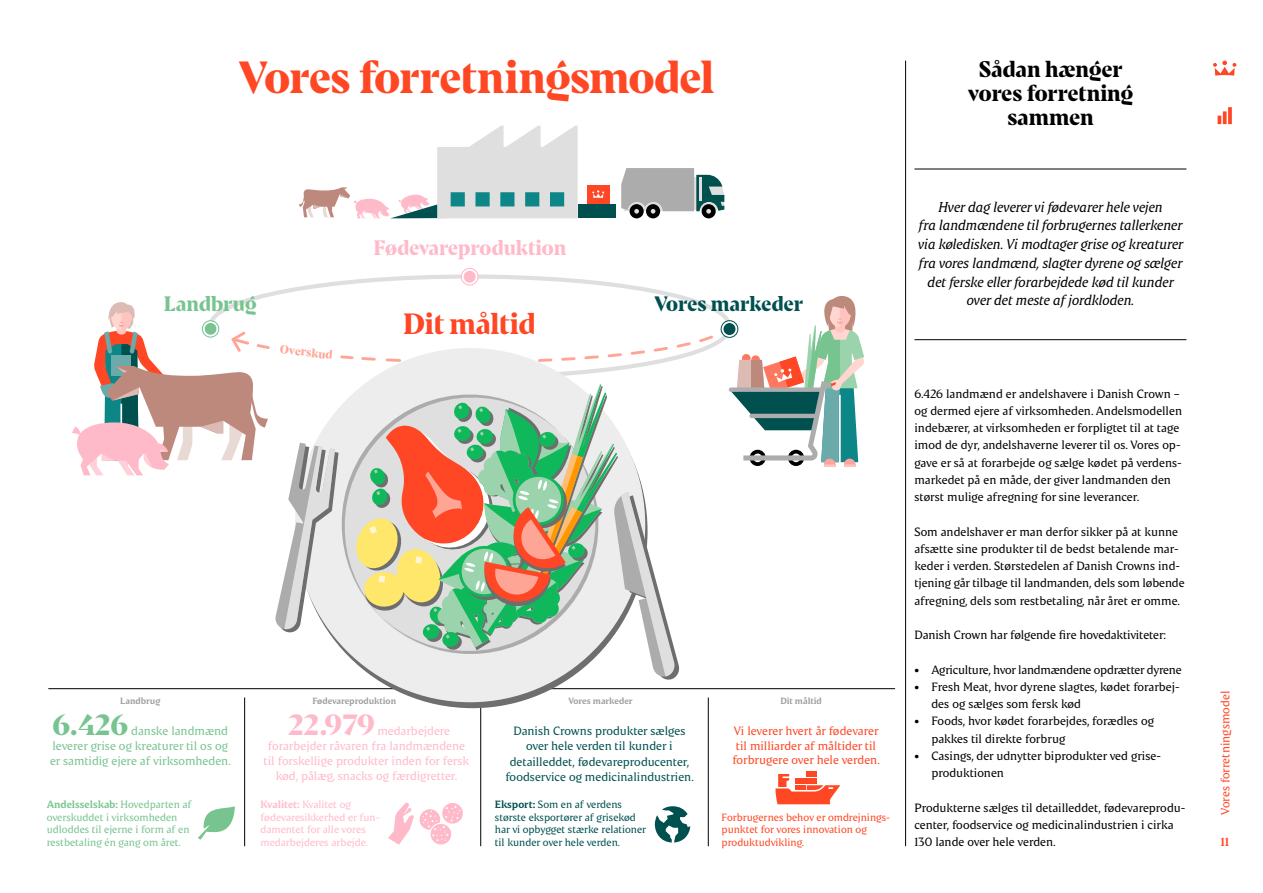
<style>
.page{position:relative;width:1263px;height:893px;background:#fff}
.page>*{position:absolute;margin:0;border:0;box-sizing:border-box;transform-origin:0 0}
.t1{font:700 45px "Danish Crown Display";letter-spacing:-.01em;color:#ff4724}
.t2{font:700 29.25px "Danish Crown Display";color:#ff4725}
.t3{font:700 29.25px "Danish Crown Display";color:#ffbaca}
.t4{font:700 29.25px "Danish Crown Display";color:#77c490}
.t5{font:700 22.5px/24px "Danish Crown Display";color:#000;text-align:center}
.t6{font:700 20.85px "Danish Crown Display";color:#ffbaca}
.t7{font:700 20.85px "Danish Crown Display";color:#005050}
.t8{font:700 20.85px "Danish Crown Display";color:#77c490}
.t9{font:italic 14.25px/18.8px "Danish Crown Text";color:#000;text-align:center}
.t10{font:12px/17.2px "Danish Crown Text";letter-spacing:-.005em;color:#000}
.t11{font:12px/15.1px "Danish Crown Text";letter-spacing:-.005em;color:#005050;text-align:center}
.t12{font:12px "Danish Crown Text";letter-spacing:-.005em;color:#ffbaca}
.t13{font:12px/14.4px "Danish Crown Text";letter-spacing:-.005em;color:#ff4724}
.t14{font:12px/15px "Danish Crown Text";letter-spacing:-.005em;color:#77c490}
.t15{font:12px "Danish Crown Text";letter-spacing:-.025em;color:#000}
.t16{font:700 12px "Danish Crown Display";color:#ffa596}
.t17{font:700 12px "Danish Crown Text";color:#ff4724}
.t18{font:10.5px/12.8px "Danish Crown Text";letter-spacing:-.005em;color:#005050}
.t19{font:10.5px/12.8px "Danish Crown Text";letter-spacing:-.005em;color:#77c490}
.t20{font:10.5px/12.8px "Danish Crown Text";letter-spacing:-.005em;color:#ffbaca}
.t21{font:10.5px/12.8px "Danish Crown Text";letter-spacing:-.005em;color:#ff4724}
.t22{font:700 9px "Danish Crown Text";letter-spacing:-.01em;color:#9d9d9c}
.s1{font-weight:700}
</style>
<div class="page">
<svg style="left:198px;top:806px;width:37px;height:34px"></svg>
<svg style="left:420px;top:803px;width:43px;height:41px"></svg>
<svg style="left:655px;top:806px;width:35px;height:36px"></svg>
<svg style="left:388px;top:802px;width:26px;height:43px"></svg>
<hr style="left:48px;top:688px;width:847px;height:1px;background:#000">
<hr style="left:244px;top:697px;width:1px;height:149px;background:#000">
<hr style="left:480px;top:697px;width:1px;height:149px;background:#000">
<hr style="left:708px;top:697px;width:1px;height:149px;background:#000">
<div style="left:462px;top:269px;width:15px;height:16px;border:2px solid #fff;border-radius:50%"></div>
<div style="left:461px;top:268px;width:17px;height:17px;border:1px solid #ffbaca;border-radius:50%"></div>
<svg style="left:621px;top:168px;width:103px;height:50px;background:#9aa4a4"></svg>
<hr style="left:699px;top:177px;width:3px;height:24px;background:#dfdfdf">
<div style="left:578px;top:205px;width:38px;height:13px;background:#005050"></div>
<div style="left:587px;top:185px;width:23px;height:18px;background:#ff4725"></div>
<svg style="left:592px;top:190px;width:12px;height:8px"></svg>
<svg style="left:299px;top:126px;width:279px;height:92px"></svg>
<svg style="left:72px;top:272px;width:792px;height:409px"></svg>
<hr style="left:905px;top:61px;width:1px;height:785px;background:#000">
<div style="left:806px;top:771px;width:11px;height:6px;background:#ff4724"></div>
<svg style="left:775px;top:774px;width:65px;height:30px"></svg>
<hr style="left:914px;top:169px;width:272px;height:1px;background:#000">
<hr style="left:914px;top:339px;width:272px;height:1px;background:#000">
<svg style="left:1217px;top:111px;width:9px;height:13px"></svg>
<svg style="left:1228px;top:107px;width:4px;height:17px"></svg>
<svg style="left:1213px;top:61px;width:23px;height:15px"></svg>
<h1 class="t1" style="left:239px;top:49px;width:477px">Vores forretningsmodel</h1>
<h3 class="t5" style="left:968px;top:56px;width:167px">Sådan hænger vores forretning sammen</h3>
<h3 class="t6" style="left:374px;top:235px;width:194px">Fødevareproduktion</h3>
<h3 class="t8" style="left:164px;top:290px;width:94px">Landbrug</h3>
<h3 class="t7" style="left:654px;top:290px;width:150px">Vores markeder</h3>
<h2 class="t2" style="left:403px;top:306px;width:134px">Dit måltid</h2>
<p class="t16" style="left:281px;top:341px;width:54px;rotate:7deg">Overskud</p>
<p class="t22" style="left:120px;top:695px;width:42px">Landbrug</p>
<p class="t22" style="left:312px;top:695px;width:85px">Fødevareproduktion</p>
<p class="t22" style="left:568px;top:695px;width:66px">Vores markeder</p>
<p class="t22" style="left:780px;top:695px;width:43px">Dit måltid</p>
<h2 class="t4" style="left:52px;top:706px;width:77px">6.426</h2>
<h2 class="t3" style="left:289px;top:706px;width:88px">22.979</h2>
<p class="t12" style="left:377px;top:724px;width:74px">medarbejdere</p>
<p class="t12" style="left:268px;top:739px;width:199px">forarbejder råvaren fra landmændene</p>
<p class="t12" style="left:264px;top:754px;width:207px">til forskellige produkter inden for fersk</p>
<p class="t12" style="left:276px;top:769px;width:183px">kød, pålæg, snacks og færdigretter.</p>
<p class="t20" style="left:260px;top:798px;width:121px"><span class="s1">Kvalitet:</span> Kvalitet og fødevaresikkerhed er fun&shy;damentet for alle vores medarbejderes arbejde.</p>
<p class="t14" style="left:50px;top:723px;width:182px;text-indent:81px">danske landmænd leverer grise og kreaturer til os og er samtidig ejere af virksomheden.</p>
<p class="t11" style="left:505px;top:723px;width:190px">Danish Crowns produkter sælges over hele verden til kunder i detailleddet, fødevareproducenter, foodservice og medicinalindustrien.</p>
<p class="t18" style="left:495px;top:798px;width:153px"><span class="s1">Eksport:</span> Som en af verdens største eksportører af grisekød har vi opbygget stærke relationer til kunder over hele verden.</p>
<p class="t19" style="left:47px;top:798px;width:146px"><span class="s1">Andelsselskab:</span> Hovedparten af overskuddet i virksomheden udloddes til ejerne i form af en restbetaling én gang om året.</p>
<p class="t13" style="left:732px;top:724px;width:149px">Vi leverer hvert år fødevarer til milliarder af måltider til forbrugere over hele verden.</p>
<p class="t21" style="left:722px;top:810px;width:170px">Forbrugernes behov er omdrejnings&shy;punktet for vores innovation og produktudvikling.</p>
<p class="t9" style="left:918px;top:197px;width:267px">Hver dag leverer vi fødevarer hele vejen<br>fra landmændene til forbrugernes tallerkener via køledisken. Vi modtager grise og kreaturer fra vores landmænd, slagter dyrene og sælger det ferske eller forarbejdede kød til kunder over det meste af jordkloden.</p>
<p class="t10" style="left:914px;top:385px;width:269px">6.426 landmænd er andelshavere i Danish Crown – og dermed ejere af virksomheden. Andelsmodellen indebærer, at virksomheden er forpligtet til at tage imod de dyr, andelshaverne leverer til os. Vores op&shy;gave er så at forarbejde og sælge kødet på verdens&shy;markedet på en måde, der giver landmanden den størst mulige afregning for sine leverancer.</p>
<p class="t10" style="left:914px;top:522px;width:272px">Som andelshaver er man derfor sikker på at kunne afsætte sine produkter til de bedst betalende mar&shy;keder i verden. Størstedelen af Danish Crowns ind&shy;tjening går tilbage til landmanden, dels som løbende afregning, dels som restbetaling, når året er omme.</p>
<p class="t10" style="left:914px;top:626px;width:253px">Danish Crown har følgende fire hovedaktiviteter:</p>
<p class="t15" style="left:914px;top:662px;width:269px"><span class="s1">•</span> Agriculture, hvor landmændene opdrætter dyrene</p>
<p class="t10" style="left:931px;top:678px;width:250px;text-indent:-17px"><span class="s1">•</span> Fresh Meat, hvor dyrene slagtes, kødet forarbej&shy;des og sælges som fersk kød</p>
<p class="t10" style="left:931px;top:712px;width:224px;text-indent:-17px"><span class="s1">•</span> Foods, hvor kødet forarbejdes, forædles og pakkes til direkte forbrug</p>
<p class="t10" style="left:931px;top:747px;width:230px;text-indent:-17px"><span class="s1">•</span> Casings, der udnytter biprodukter ved grise&shy;produktionen</p>
<p class="t10" style="left:914px;top:798px;width:272px">Produkterne sælges til detailleddet, fødevareprodu&shy;center, foodservice og medicinalindustrien i cirka<br>130 lande over hele verden.</p>
<p class="t13" style="left:1218px;top:815px;width:126px;rotate:-90deg">Vores forretningsmodel</p>
<p class="t17" style="left:1220px;top:834px;width:10px">11</p>
</div>
